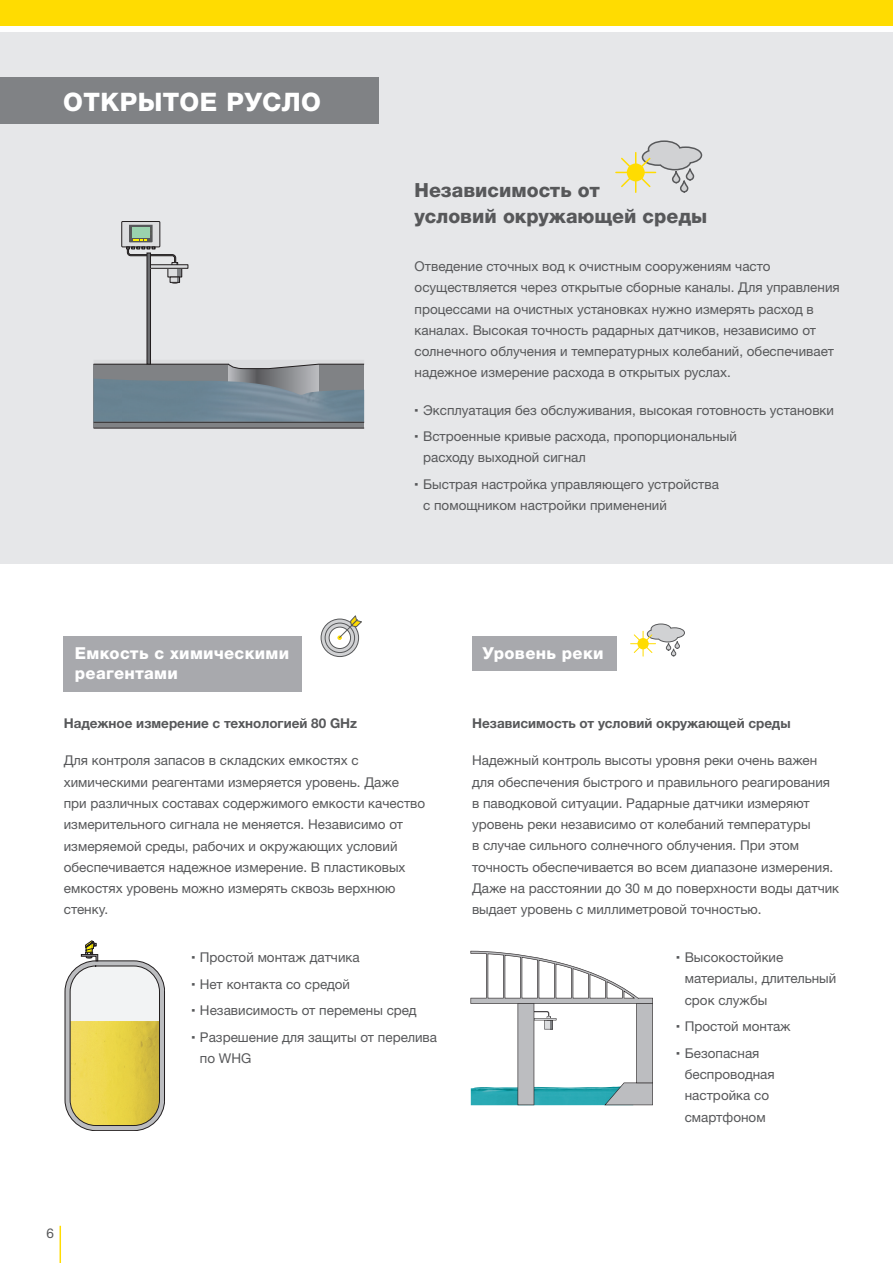
<style>
.page{position:relative;width:893px;height:1263px;background:#fff}
.page>*{position:absolute;margin:0;border:0;box-sizing:border-box;transform-origin:0 0}
.t1{font:800 25.5px "Helvetica Neue LTW1 G";letter-spacing:.02em;color:#fff}
.t2{font:800 19.5px/26.5px "Helvetica Neue LTW1 G";color:#57585a}
.t3{font:800 16.5px/19.5px "Helvetica Neue LTW1 G";letter-spacing:.02em;color:#fff}
.t4{font:13.5px/21.3px "Helvetica Neue LTW1 G";color:#57585a}
.t5{font:700 13.5px "Helvetica Neue LTW1 G";color:#57585a}
.s1{font-family:"Helvetica Linotype";font-weight:700}
</style>
<div class="page">
<hr style="left:60px;top:1226px;width:1px;height:37px;background:#ffdc01">
<div style="left:0;top:32px;width:893px;height:531px;background:#e6e7e9"></div>
<div style="left:0;top:0;width:893px;height:26px;background:#ffdc01"></div>
<div style="left:94px;top:364px;width:270px;height:64px;background:#808285"></div>
<svg style="left:229px;top:370px;width:89px;height:9px"></svg>
<svg style="left:94px;top:360px;width:270px;height:10px"></svg>
<img style="left:94px;top:379px;width:270px;height:43px">
<hr style="left:94px;top:422px;width:270px;height:1px;background:#231f20">
<hr style="left:94px;top:427px;width:270px;height:2px;background:#231f20">
<div style="left:177px;top:268px;width:5px;height:9px;background:#808285"></div>
<div style="left:168px;top:268px;width:9px;height:9px;background:#dcdddf"></div>
<div style="left:167px;top:268px;width:15px;height:9px;border:1px solid #231f20"></div>
<div style="left:170px;top:277px;width:10px;height:6px;border:1px solid #231f20"></div>
<svg style="left:122px;top:221px;width:38px;height:26px"></svg>
<div style="left:121px;top:221px;width:39px;height:26px;border:1px solid #231f20"></div>
<svg style="left:126px;top:225px;width:52px;height:39px"></svg>
<hr style="left:147px;top:253px;width:3px;height:111px;background:#6c6d70">
<div style="left:146px;top:252px;width:5px;height:113px;border:1px solid #231f20"></div>
<hr style="left:150px;top:265px;width:38px;height:3px;background:#dadbdd">
<div style="left:150px;top:264px;width:38px;height:5px;border:1px solid #231f20"></div>
<div style="left:0;top:78px;width:378px;height:46px;background:#808285"></div>
<div style="left:64px;top:637px;width:238px;height:55px;background:#a8a9ad"></div>
<div style="left:472px;top:637px;width:145px;height:34px;background:#a8a9ad"></div>
<hr style="left:616px;top:172px;width:40px;height:1px;background:#ffdc01">
<svg style="left:620px;top:140px;width:83px;height:53px"></svg>
<svg style="left:321px;top:619px;width:38px;height:37px"></svg>
<div style="left:321px;top:619px;width:38px;height:38px;border:1px solid #57585a;border-radius:50%"></div>
<svg style="left:325px;top:623px;width:30px;height:29px"></svg>
<div style="left:325px;top:623px;width:30px;height:30px;border:1px solid #57585a;border-radius:50%"></div>
<div style="left:329px;top:627px;width:22px;height:21px;background:#fff;border-radius:50%"></div>
<div style="left:329px;top:627px;width:22px;height:22px;border:1px solid #57585a;border-radius:50%"></div>
<svg style="left:337px;top:615px;width:25px;height:25px"></svg>
<svg style="left:631px;top:623px;width:54px;height:34px"></svg>
<svg style="left:65px;top:940px;width:100px;height:191px"></svg>
<svg style="left:470px;top:951px;width:183px;height:154px"></svg>
<h1 class="t1" style="left:63px;top:86px;width:259px">ОТКРЫТОЕ РУСЛО</h1>
<h2 class="t2" style="left:415px;top:177px;width:294px">Независимость от<br>условий окружающей среды</h2>
<p class="t4" style="left:415px;top:256px;width:427px">Отведение сточных вод к очистным сооружениям часто осуществляется через открытые сборные каналы. Для управления процессами на очистных установках нужно измерять расход в каналах. Высокая точность радарных датчиков, независимо от солнечного облучения и температурных колебаний, обеспечивает надежное измерение расхода в открытых руслах.</p>
<p class="t4" style="left:415px;top:399px;width:421px"><span class="s1">▪</span> Эксплуатация без обслуживания, высокая готовность установки</p>
<p class="t4" style="left:423px;top:426px;width:315px;text-indent:-9px"><span class="s1">▪</span> Встроенные кривые расхода, пропорциональный расходу выходной сигнал</p>
<p class="t4" style="left:423px;top:473px;width:297px;text-indent:-9px"><span class="s1">▪</span> Быстрая настройка управляющего устройства с помощником настройки применений</p>
<p class="t3" style="left:75px;top:644px;width:216px">Емкость с химическими реагентами</p>
<p class="t3" style="left:483px;top:644px;width:122px">Уровень реки</p>
<p class="t5" style="left:64px;top:715px;width:295px">Надежное измерение с технологией 80 GHz</p>
<p class="t4" style="left:64px;top:750px;width:363px">Для контроля запасов в складских емкостях с химическими реагентами измеряется уровень. Даже при различных составах содержимого емкости качество измерительного сигнала не меняется. Независимо от измеряемой среды, рабочих и окружающих условий обеспечивается надежное измерение. В пластиковых емкостях уровень можно измерять сквозь верхнюю стенку.</p>
<p class="t4" style="left:191px;top:946px;width:170px"><span class="s1">▪</span> Простой монтаж датчика</p>
<p class="t4" style="left:191px;top:973px;width:160px"><span class="s1">▪</span> Нет контакта со средой</p>
<p class="t4" style="left:191px;top:1000px;width:227px"><span class="s1">▪</span> Независимость от перемены сред</p>
<p class="t4" style="left:200px;top:1026px;width:239px;text-indent:-9px"><span class="s1">▪</span> Разрешение для защиты от перелива по WHG</p>
<p class="t5" style="left:472px;top:715px;width:320px">Независимость от условий окружающей среды</p>
<p class="t4" style="left:472px;top:750px;width:369px">Надежный контроль высоты уровня реки очень важен для обеспечения быстрого и правильного реагирования в паводковой ситуации. Радарные датчики измеряют уровень реки независимо от колебаний температуры<br>в случае сильного солнечного облучения. При этом точность обеспечивается во всем диапазоне измерения.<br>Даже на расстоянии до 30 м до поверхности воды датчик выдает уровень с миллиметровой точностью.</p>
<p class="t4" style="left:685px;top:946px;width:153px;text-indent:-9px"><span class="s1">▪</span> Высокостойкие материалы, длительный срок службы</p>
<p class="t4" style="left:676px;top:1016px;width:116px"><span class="s1">▪</span> Простой монтаж</p>
<p class="t4" style="left:685px;top:1042px;width:91px;text-indent:-9px"><span class="s1">▪</span> Безопасная беспроводная настройка со смартфоном</p>
<p class="t4" style="left:47px;top:1223px;width:9px">6</p>
</div>
